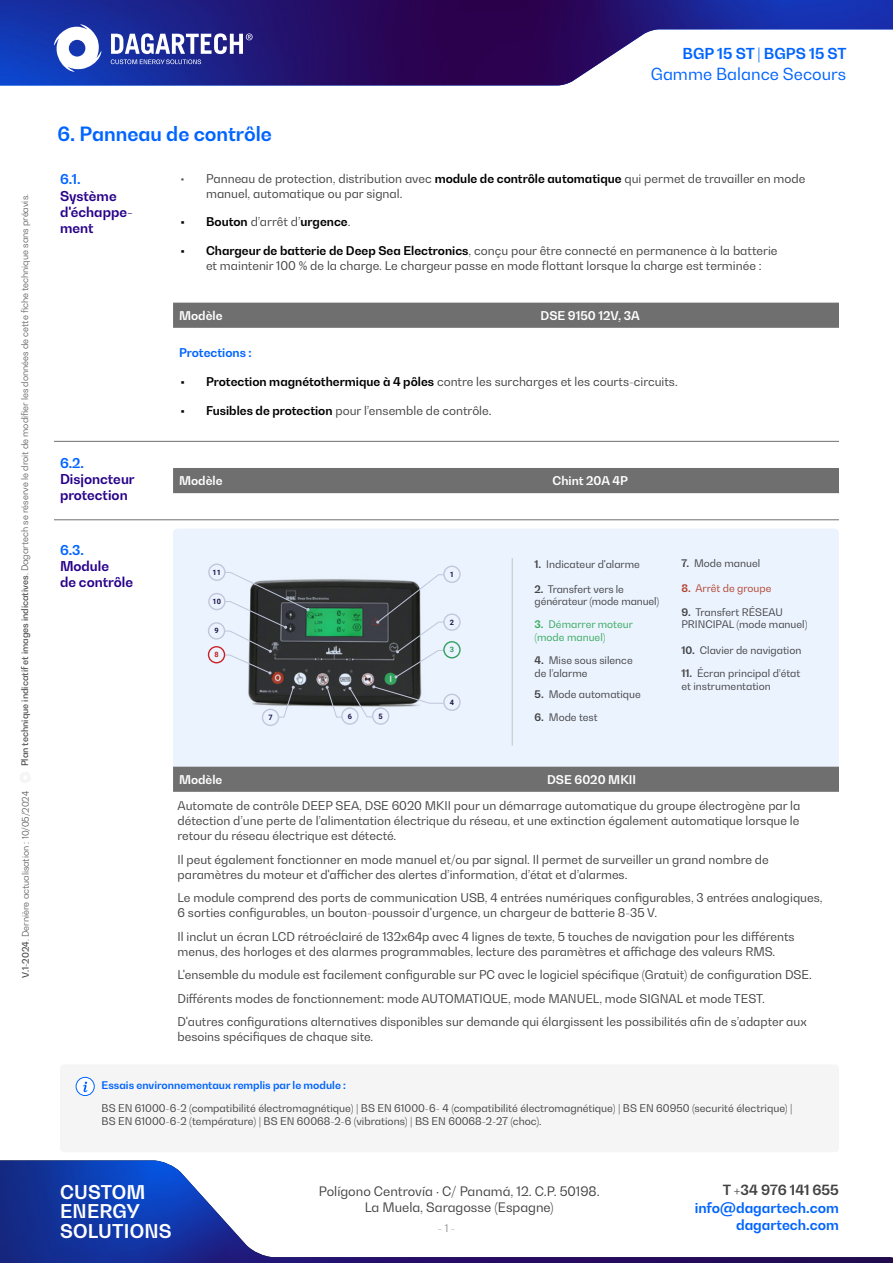
<style>
.page{position:relative;width:893px;height:1263px;background:#fff}
.page>*{position:absolute;margin:0;border:0;box-sizing:border-box;transform-origin:0 0}
.t1{font:700 19.5px "Bw Gradual";color:#0064ff}
.t2{font:700 18.75px/19.4px "Bw Gradual";letter-spacing:.01em;color:#fff}
.t3{font:16.5px "Bw Gradual";color:#0064ff}
.t4{font:700 15px "Bw Gradual";color:#0064ff}
.t5{font:700 13.95px "Bw Gradual";color:#0064ff}
.t6{font:700 13.95px "Bw Gradual";color:#424242}
.t7{font:700 13.5px/16.2px "Bw Gradual";color:#270089}
.t8{font:700 13.5px "Bw Gradual";color:#0064ff}
.t9{font:12.9px/16.2px "Bw Gradual";color:#424242;text-align:center}
.t10{font:12px/15px "Bw Gradual";color:#424242}
.t11{font:700 12px "Bw Gradual";color:#fff}
.t12{font:700 12px "Bw Gradual";color:#000}
.t13{font:700 12px "Bw Gradual";color:#0064ff}
.t14{font:10.5px/12.6px "Bw Gradual";color:#424242}
.t15{font:700 10.5px "Bw Gradual";color:#0064ff}
.t16{font:10.5px "Bw Gradual";color:#949091}
.t17{font:10.35px/12.5px "Bw Gradual";color:#424242}
.t18{font:10.35px/12.5px "Bw Gradual";color:#35aa59}
.t19{font:10.35px "Bw Gradual";color:#b3432f}
.t20{font:300 9px "Bw Gradual";color:#424242}
.t21{font:700 7.35px "Roboto";color:#1f1646}
.t22{font:700 7.35px "Roboto";color:#35a85a}
.t23{font:700 7.35px "Roboto";color:#db2323}
.s1{font-weight:500}
.s2{font-weight:700;color:#000}
.s3{font-weight:400;color:#424242}
.s4{font-weight:700}
</style>
<div class="page">
<img style="left:0;top:1160px;width:893px;height:103px">
<img style="left:0;top:0;width:893px;height:85px">
<svg style="left:111px;top:33px;width:142px;height:31px"></svg>
<svg style="left:54px;top:24px;width:47px;height:48px"></svg>
<div style="left:173px;top:303px;width:666px;height:25px;background:#706f6f"></div>
<div style="left:173px;top:468px;width:666px;height:25px;background:#706f6f"></div>
<hr style="left:54px;top:441px;width:785px;height:1px;background:#706f6f">
<hr style="left:54px;top:519px;width:785px;height:1px;background:#706f6f">
<div style="left:173px;top:529px;width:666px;height:245px;background:#ebf3ff;border-radius:4px"></div>
<svg style="left:173px;top:558px;width:666px;height:209px"></svg>
<img style="left:188px;top:561px;width:300px;height:168px">
<img style="left:238px;top:569px;width:190px;height:147px">
<div style="left:443px;top:694px;width:18px;height:17px;border:1px solid #d2d0da;border-radius:50%"></div>
<div style="left:372px;top:707px;width:17px;height:18px;border:1px solid #d2d0da;border-radius:50%"></div>
<div style="left:341px;top:707px;width:18px;height:18px;border:1px solid #d2d0da;border-radius:50%"></div>
<div style="left:262px;top:709px;width:17px;height:17px;border:1px solid #d2d0da;border-radius:50%"></div>
<svg style="left:325px;top:686px;width:17px;height:31px"></svg>
<svg style="left:278px;top:686px;width:17px;height:31px"></svg>
<svg style="left:348px;top:685px;width:96px;height:32px"></svg>
<div style="left:443px;top:613px;width:18px;height:18px;border:1px solid #d2d0da;border-radius:50%"></div>
<div style="left:208px;top:622px;width:17px;height:18px;border:1px solid #d2d0da;border-radius:50%"></div>
<svg style="left:224px;top:572px;width:86px;height:103px"></svg>
<div style="left:208px;top:593px;width:18px;height:17px;border:1px solid #d2d0da;border-radius:50%"></div>
<div style="left:208px;top:563px;width:18px;height:18px;border:1px solid #d2d0da;border-radius:50%"></div>
<div style="left:443px;top:641px;width:18px;height:17px;border:1px solid #35a85a;border-radius:50%"></div>
<div style="left:208px;top:646px;width:17px;height:17px;border:1px solid #db2323;border-radius:50%"></div>
<div style="left:443px;top:566px;width:18px;height:17px;border:1px solid #d2d0da;border-radius:50%"></div>
<svg style="left:376px;top:574px;width:68px;height:105px"></svg>
<hr style="left:512px;top:558px;width:1px;height:188px;background:#c3c3c3">
<div style="left:173px;top:767px;width:666px;height:25px;background:#706f6f"></div>
<div style="left:60px;top:1064px;width:779px;height:88px;background:#f6f5f5;border-radius:4px"></div>
<div style="left:76px;top:1077px;width:18px;height:18px;background:#fff;border-radius:50%"></div>
<div style="left:76px;top:1077px;width:19px;height:19px;border:1px solid #0064ff;border-radius:50%"></div>
<svg style="left:83px;top:1081px;width:5px;height:11px"></svg>
<p class="t20" style="left:19px;top:766px;width:574px;rotate:-90deg"><span class="s1">Plan technique indicatif et images indicatives</span>. Dagartech se réserve le droit de modifier les données de cette fiche technique sans préavis.</p>
<p class="t20" style="left:20px;top:978px;width:188px;rotate:-90deg"><span class="s1">V.1-2024</span>. Dernière actualisation : 10/05/2024</p>
<h1 class="t1" style="left:58px;top:121px;width:216px">6. Panneau de contrôle</h1>
<p class="t4" style="left:683px;top:44px;width:165px">BGP 15 ST | BGPS 15 ST</p>
<h3 class="t3" style="left:651px;top:63px;width:197px">Gamme Balance Secours</h3>
<p class="t8" style="left:60px;top:170px;width:22px">6.1.</p>
<p class="t7" style="left:60px;top:187px;width:74px">Système d'échappe&shy;ment</p>
<p class="t8" style="left:60px;top:454px;width:26px">6.2.</p>
<p class="t7" style="left:60px;top:471px;width:76px">Disjoncteur protection</p>
<p class="t8" style="left:60px;top:541px;width:26px">6.3.</p>
<p class="t7" style="left:60px;top:558px;width:75px">Module<br>de contrôle</p>
<p class="t10" style="left:206px;top:171px;width:601px;line-height:14.4px;text-indent:-26px">• Panneau de protection, distribution avec <span class="s2">module de contrôle automatique</span> qui permet de travailler en mode manuel, automatique ou par signal.</p>
<p class="t12" style="left:181px;top:214px;width:171px">• Bouton <span class="s3">d’arrêt d’</span>urgence<span class="s3">.</span></p>
<p class="t10" style="left:206px;top:243px;width:573px;line-height:14.4px;text-indent:-26px"><span class="s2">• Chargeur de batterie de Deep Sea Electronics</span>, conçu pour être connecté en permanence à la batterie et maintenir 100 % de la charge. Le chargeur passe en mode flottant lorsque la charge est terminée :</p>
<p class="t11" style="left:179px;top:308px;width:45px">Modèle</p>
<p class="t11" style="left:541px;top:308px;width:101px">DSE 9150 12V, 3A</p>
<p class="t13" style="left:179px;top:345px;width:74px">Protections :</p>
<p class="t10" style="left:181px;top:374px;width:499px"><span class="s2">• Protection magnétothermique à 4 pôles</span> contre les surcharges et les courts-circuits.</p>
<p class="t10" style="left:181px;top:403px;width:312px"><span class="s2">• Fusibles de protection</span> pour l’ensemble de contrôle.</p>
<p class="t11" style="left:179px;top:473px;width:45px">Modèle</p>
<p class="t11" style="left:552px;top:473px;width:77px">Chint 20A 4P</p>
<p class="t21" style="left:213px;top:567px;width:10px">11</p>
<p class="t21" style="left:213px;top:596px;width:10px">10</p>
<p class="t21" style="left:214px;top:626px;width:6px">9</p>
<p class="t23" style="left:214px;top:649px;width:6px">8</p>
<p class="t21" style="left:268px;top:712px;width:6px">7</p>
<p class="t21" style="left:348px;top:711px;width:6px">6</p>
<p class="t21" style="left:379px;top:711px;width:6px">5</p>
<p class="t21" style="left:450px;top:569px;width:6px">1</p>
<p class="t21" style="left:450px;top:617px;width:6px">2</p>
<p class="t22" style="left:450px;top:644px;width:6px">3</p>
<p class="t21" style="left:450px;top:697px;width:6px">4</p>
<p class="t17" style="left:535px;top:558px;width:107px"><span class="s4">1.</span> Indicateur d'alarme</p>
<p class="t17" style="left:535px;top:582px;width:126px"><span class="s4">2.</span> Transfert vers le générateur (mode manuel)</p>
<p class="t18" style="left:535px;top:618px;width:100px"><span class="s4">3.</span> Démarrer moteur (mode manuel)</p>
<p class="t17" style="left:535px;top:654px;width:100px"><span class="s4">4.</span> Mise sous silence de l’alarme</p>
<p class="t17" style="left:535px;top:688px;width:108px"><span class="s4">5.</span> Mode automatique</p>
<p class="t17" style="left:535px;top:711px;width:65px"><span class="s4">6.</span> Mode test</p>
<p class="t17" style="left:681px;top:557px;width:80px"><span class="s4">7.</span> Mode manuel</p>
<p class="t19" style="left:681px;top:581px;width:92px"><span class="s4">8.</span> Arrêt de groupe</p>
<p class="t17" style="left:681px;top:606px;width:128px"><span class="s4">9.</span> Transfert RÉSEAU<br>PRINCIPAL (mode manuel)</p>
<p class="t17" style="left:681px;top:667px;width:120px"><span class="s4">11.</span> Écran principal d’état et instrumentation</p>
<p class="t17" style="left:681px;top:644px;width:122px"><span class="s4">10.</span> Clavier de navigation</p>
<p class="t11" style="left:179px;top:771px;width:45px">Modèle</p>
<p class="t11" style="left:547px;top:771px;width:91px">DSE 6020 MKII</p>
<p class="t10" style="left:178px;top:798px;width:624px;text-align:justify">Automate de contrôle DEEP SEA, DSE 6020 MKII pour un démarrage automatique du groupe électrogène par la détection d’une perte de l’alimentation électrique du réseau, et une extinction également automatique lorsque le retour du réseau électrique est détecté.</p>
<p class="t10" style="left:178px;top:851px;width:593px">Il peut également fonctionner en mode manuel et/ou par signal. Il permet de surveiller un grand nombre de paramètres du moteur et d'afficher des alertes d’information, d’état et d’alarmes.</p>
<p class="t10" style="left:178px;top:890px;width:646px">Le module comprend des ports de communication USB, 4 entrées numériques configurables, 3 entrées analogiques,<br>6 sorties configurables, un bouton-poussoir d'urgence, un chargeur de batterie 8-35 V.</p>
<p class="t10" style="left:178px;top:928px;width:619px">Il inclut un écran LCD rétroéclairé de 132x64p avec 4 lignes de texte, 5 touches de navigation pour les différents menus, des horloges et des alarmes programmables, lecture des paramètres et affichage des valeurs RMS.</p>
<p class="t10" style="left:178px;top:963px;width:636px;line-height:23.5px">L'ensemble du module est facilement configurable sur PC avec le logiciel spécifique (Gratuit) de configuration DSE.<br>Différents modes de fonctionnement: mode AUTOMATIQUE, mode MANUEL, mode SIGNAL et mode TEST.<br>D'autres configurations alternatives disponibles sur demande qui élargissent les possibilités afin de s’adapter aux</p>
<p class="t10" style="left:178px;top:1029px;width:197px">besoins spécifiques de chaque site.</p>
<p class="t15" style="left:102px;top:1078px;width:246px">Essais environnementaux remplis par le module :</p>
<p class="t14" style="left:102px;top:1102px;width:692px">BS EN 61000-6-2 (compatibilité électromagnétique) | BS EN 61000-6- 4 (compatibilité électromagnétique) | BS EN 60950 (securité électrique) |<br>BS EN 61000-6-2 (température) | BS EN 60068-2-6 (vibrations) | BS EN 60068-2-27 (choc).</p>
<h2 class="t2" style="left:60px;top:1182px;width:113px">CUSTOM<br>ENERGY<br>SOLUTIONS</h2>
<p class="t9" style="left:319px;top:1182px;width:282px">Polígono Centrovía · C/ Panamá, 12. C.P. 50198.<br>La Muela, Saragosse (Espagne)</p>
<p class="t16" style="left:438px;top:1221px;width:19px">- 1 -</p>
<p class="t6" style="left:723px;top:1180px;width:118px">T +34 976 141 655</p>
<p class="t5" style="left:695px;top:1199px;width:146px">info@dagartech.com</p>
<p class="t5" style="left:736px;top:1215px;width:104px">dagartech.com</p>
</div>
